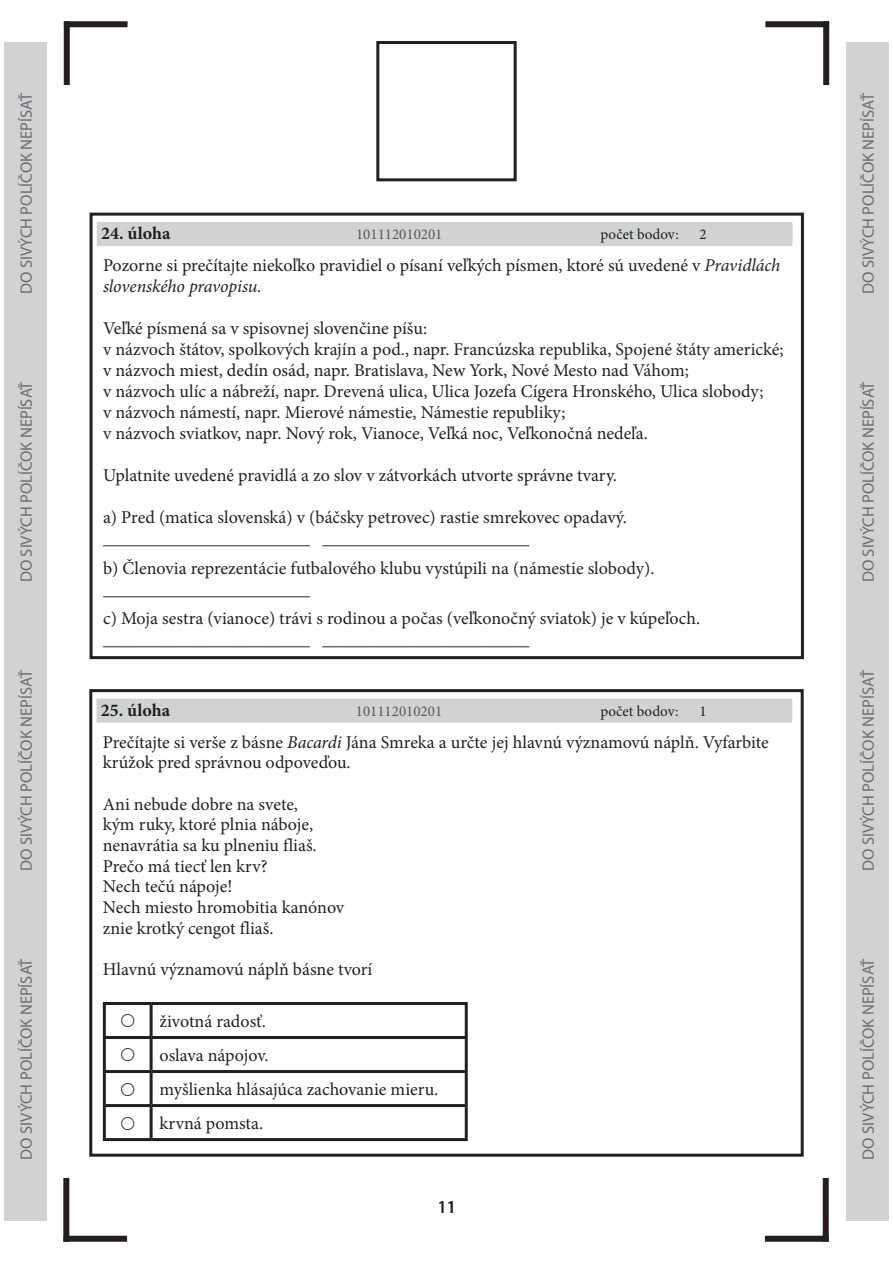
<style>
.page{position:relative;width:893px;height:1263px;background:#fff}
.page>*{position:absolute;margin:0;border:0;box-sizing:border-box;transform-origin:0 0}
.t1{font:18px/21px "Minion Pro";letter-spacing:-.005em;color:#231f20}
.t2{font:700 18px "Minion Pro";color:#231f20}
.t3{font:18px "Myriad Pro";color:#231f20}
.t4{font:16.5px "Myriad Pro";color:#6c6d70}
.t5{font:15px "Minion Pro";color:#57585a}
.t6{font:15px "Minion Pro";letter-spacing:.005em;color:#231f20}
.s1{font-style:italic}
</style>
<div class="page">
<div style="left:97px;top:222px;width:695px;height:24px;background:#d1d2d4"></div>
<div style="left:90px;top:213px;width:714px;height:446px;border:3px solid #231f20"></div>
<hr style="left:103px;top:1002px;width:48px;height:3px;background:#231f20">
<hr style="left:103px;top:1005px;width:3px;height:31px;background:#231f20">
<hr style="left:151px;top:1002px;width:317px;height:3px;background:#231f20">
<hr style="left:150px;top:1005px;width:3px;height:31px;background:#231f20">
<hr style="left:465px;top:1005px;width:3px;height:31px;background:#231f20">
<hr style="left:103px;top:1036px;width:48px;height:3px;background:#231f20">
<hr style="left:103px;top:1039px;width:3px;height:31px;background:#231f20">
<hr style="left:151px;top:1036px;width:317px;height:3px;background:#231f20">
<hr style="left:150px;top:1039px;width:3px;height:31px;background:#231f20">
<hr style="left:465px;top:1039px;width:3px;height:31px;background:#231f20">
<hr style="left:103px;top:1070px;width:48px;height:3px;background:#231f20">
<hr style="left:103px;top:1073px;width:3px;height:31px;background:#231f20">
<hr style="left:151px;top:1070px;width:317px;height:3px;background:#231f20">
<hr style="left:150px;top:1073px;width:3px;height:31px;background:#231f20">
<hr style="left:465px;top:1073px;width:3px;height:31px;background:#231f20">
<hr style="left:103px;top:1104px;width:48px;height:3px;background:#231f20">
<hr style="left:103px;top:1107px;width:3px;height:31px;background:#231f20">
<hr style="left:151px;top:1104px;width:317px;height:3px;background:#231f20">
<hr style="left:150px;top:1107px;width:3px;height:31px;background:#231f20">
<hr style="left:465px;top:1107px;width:3px;height:31px;background:#231f20">
<hr style="left:103px;top:1138px;width:48px;height:3px;background:#231f20">
<hr style="left:151px;top:1138px;width:317px;height:3px;background:#231f20">
<div style="left:97px;top:699px;width:695px;height:24px;background:#d1d2d4"></div>
<div style="left:89px;top:689px;width:715px;height:468px;border:3px solid #231f20"></div>
<div style="left:64px;top:21px;width:64px;height:6px;background:#231f20"></div>
<div style="left:64px;top:21px;width:6px;height:64px;background:#231f20"></div>
<div style="left:765px;top:21px;width:64px;height:6px;background:#231f20"></div>
<div style="left:823px;top:21px;width:6px;height:64px;background:#231f20"></div>
<div style="left:63px;top:1236px;width:64px;height:6px;background:#231f20"></div>
<div style="left:63px;top:1178px;width:6px;height:64px;background:#231f20"></div>
<div style="left:765px;top:1236px;width:64px;height:6px;background:#231f20"></div>
<div style="left:823px;top:1178px;width:6px;height:64px;background:#231f20"></div>
<div style="left:4px;top:43px;width:43px;height:1167px;background:#d1d2d4"></div>
<div style="left:846px;top:43px;width:43px;height:1167px;background:#d1d2d4"></div>
<div style="left:376px;top:41px;width:141px;height:140px;border:3px solid #231f20"></div>
<p class="t4" style="left:16px;top:294px;width:203px;rotate:-90deg">DO SIVÝCH POLÍČOK NEPÍSAŤ</p>
<p class="t4" style="left:16px;top:582px;width:203px;rotate:-90deg">DO SIVÝCH POLÍČOK NEPÍSAŤ</p>
<p class="t4" style="left:16px;top:871px;width:203px;rotate:-90deg">DO SIVÝCH POLÍČOK NEPÍSAŤ</p>
<p class="t4" style="left:16px;top:1159px;width:203px;rotate:-90deg">DO SIVÝCH POLÍČOK NEPÍSAŤ</p>
<p class="t2" style="left:101px;top:221px;width:71px">24. úloha</p>
<p class="t5" style="left:356px;top:224px;width:88px">101112010201</p>
<p class="t6" style="left:601px;top:224px;width:80px">počet bodov:</p>
<p class="t6" style="left:700px;top:224px;width:9px">2</p>
<p class="t1" style="left:103px;top:255px;width:679px">Pozorne si prečítajte niekoľko pravidiel o písaní veľkých písmen, ktoré sú uvedené v <span class="s1">Pravidlách slovenského pravopisu.</span></p>
<p class="t1" style="left:103px;top:318px;width:682px">Veľké písmená sa v spisovnej slovenčine píšu:<br>v názvoch štátov, spolkových krajín a pod., napr. Francúzska republika, Spojené štáty americké; v názvoch miest, dedín osád, napr. Bratislava, New York, Nové Mesto nad Váhom;<br>v názvoch ulíc a nábreží, napr. Drevená ulica, Ulica Jozefa Cígera Hronského, Ulica slobody;<br>v názvoch námestí, napr. Mierové námestie, Námestie republiky;<br>v názvoch sviatkov, napr. Nový rok, Vianoce, Veľká noc, Veľkonočná nedeľa.</p>
<p class="t1" style="left:103px;top:465px;width:515px">Uplatnite uvedené pravidlá a zo slov v zátvorkách utvorte správne tvary.</p>
<p class="t1" style="left:103px;top:507px;width:525px">a) Pred (matica slovenská) v (báčsky petrovec) rastie smrekovec opadavý. _______________________ _______________________</p>
<p class="t1" style="left:103px;top:557px;width:553px">b) Členovia reprezentácie futbalového klubu vystúpili na (námestie slobody). _______________________</p>
<p class="t1" style="left:103px;top:608px;width:599px">c) Moja sestra (vianoce) trávi s rodinou a počas (veľkonočný sviatok) je v kúpeľoch. _______________________ _______________________</p>
<p class="t2" style="left:101px;top:697px;width:71px">25. úloha</p>
<p class="t5" style="left:356px;top:701px;width:88px">101112010201</p>
<p class="t6" style="left:600px;top:701px;width:80px">počet bodov:</p>
<p class="t6" style="left:699px;top:701px;width:9px">1</p>
<p class="t1" style="left:103px;top:731px;width:667px">Prečítajte si verše z básne <span class="s1">Bacardi</span> Jána Smreka a určte jej hlavnú významovú náplň. Vyfarbite krúžok pred správnou odpoveďou.</p>
<p class="t1" style="left:103px;top:794px;width:243px">Ani nebude dobre na svete,<br>kým ruky, ktoré plnia náboje, nenavrátia sa ku plneniu fliaš.<br>Prečo má tiecť len krv?<br>Nech tečú nápoje!<br>Nech miesto hromobitia kanónov znie krotký cengot fliaš.</p>
<p class="t1" style="left:103px;top:959px;width:271px">Hlavnú významovú náplň básne tvorí</p>
<p class="t1" style="left:160px;top:1004px;width:280px;line-height:34px">životná radosť.<br>oslava nápojov.<br>myšlienka hlásajúca zachovanie mieru. krvná pomsta.</p>
<p class="t3" style="left:437px;top:1195px;width:20px">11</p>
<p class="t4" style="left:858px;top:294px;width:203px;rotate:-90deg">DO SIVÝCH POLÍČOK NEPÍSAŤ</p>
<p class="t4" style="left:858px;top:582px;width:203px;rotate:-90deg">DO SIVÝCH POLÍČOK NEPÍSAŤ</p>
<p class="t4" style="left:858px;top:871px;width:203px;rotate:-90deg">DO SIVÝCH POLÍČOK NEPÍSAŤ</p>
<p class="t4" style="left:858px;top:1159px;width:203px;rotate:-90deg">DO SIVÝCH POLÍČOK NEPÍSAŤ</p>
</div>
